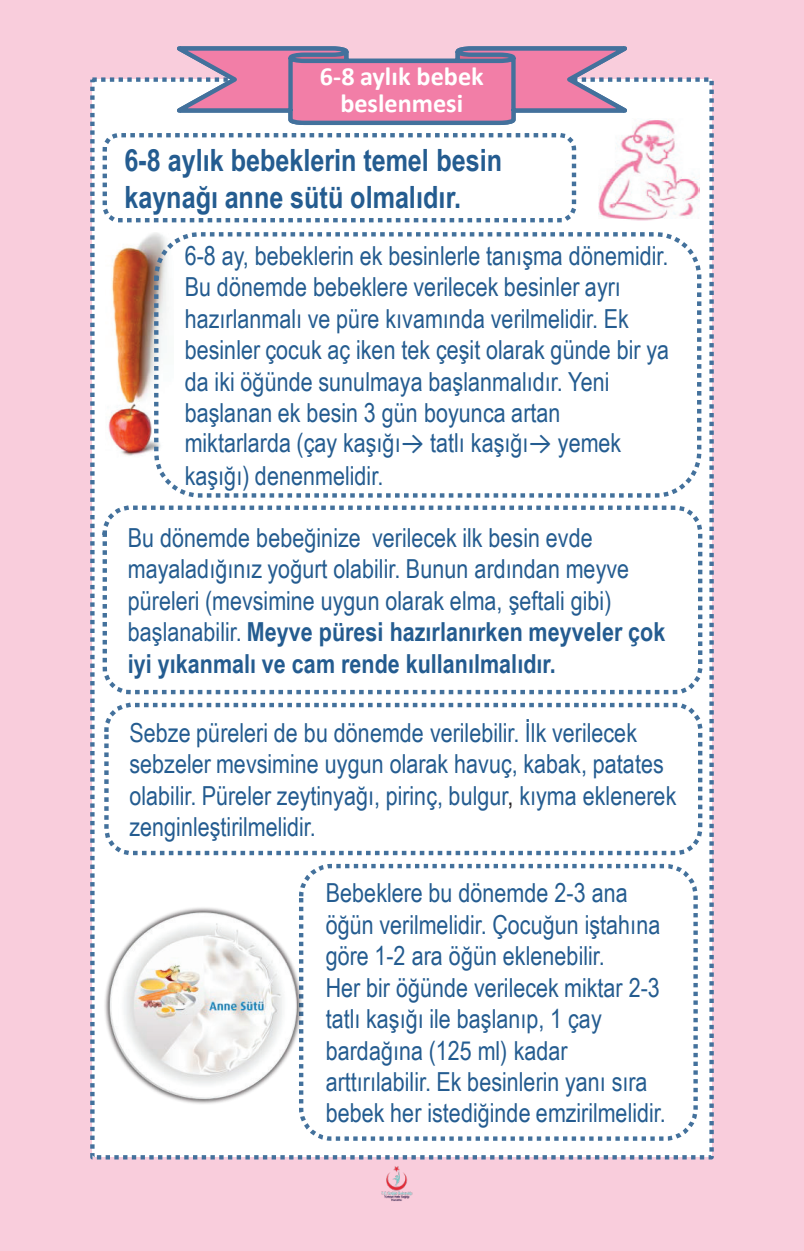
<style>
.page{position:relative;width:804px;height:1251px;background:#fff}
.page>*{position:absolute;margin:0;border:0;box-sizing:border-box;transform-origin:0 0}
.t1{font:700 30.6px/36.7px "Arial Narrow";color:#245c90}
.t2{font:26.1px/31.5px "Arial Narrow";letter-spacing:.005em;color:#245c90}
.t3{font:700 26.1px/26.1px "Calibri";color:#fff;text-align:center}
.s1{font-family:"Calibri"}
.s2{font-weight:700}
.s3{color:#231f20}
</style>
<div class="page">
<div style="left:0;top:0;width:804px;height:1250px;background:#f9cddc"></div>
<img style="left:381px;top:1166px;width:32px;height:35px">
<div style="left:92px;top:80px;width:619px;height:1076px;background:#fff"></div>
<div style="left:90px;top:77px;width:623px;height:1082px;border:4px dashed #43719c"></div>
<img style="left:108px;top:232px;width:66px;height:224px">
<img style="left:598px;top:119px;width:101px;height:101px">
<svg style="left:162px;top:46px;width:479px;height:81px"></svg>
<div style="left:103px;top:133px;width:473px;height:89px;border:4px dashed #43719c;border-radius:14px"></div>
<div style="left:154px;top:232px;width:547px;height:265px;border:4px dashed #43719c;border-radius:43px"></div>
<div style="left:103px;top:505px;width:599px;height:189px;border:4px dashed #43719c;border-radius:25px"></div>
<svg style="left:104px;top:702px;width:599px;height:154px"></svg>
<div style="left:299px;top:863px;width:398px;height:277px;border:4px dashed #43719c;border-radius:30px"></div>
<img style="left:104px;top:900px;width:200px;height:209px">
<p class="t3" style="left:320px;top:64px;width:165px">6-8 aylık bebek beslenmesi</p>
<p class="t1" style="left:125px;top:140px;width:379px">6-8 aylık bebeklerin temel besin kaynağı anne sütü olmalıdır.</p>
<p class="t2" style="left:185px;top:239px;width:486px">6-8 ay, bebeklerin ek besinlerle tanışma dönemidir.<br>Bu dönemde bebeklere verilecek besinler ayrı hazırlanmalı ve püre kıvamında verilmelidir. Ek besinler çocuk aç iken tek çeşit olarak günde bir ya da iki öğünde sunulmaya başlanmalıdır. Yeni başlanan ek besin 3 gün boyunca artan miktarlarda (çay kaşığı<span class="s1">→</span> tatlı kaşığı<span class="s1">→</span> yemek kaşığı) denenmelidir.</p>
<p class="t2" style="left:128px;top:521px;width:539px">Bu dönemde bebeğinize verilecek ilk besin evde mayaladığınız yoğurt olabilir. Bunun ardından meyve püreleri (mevsimine uygun olarak elma, şeftali gibi) başlanabilir. <span class="s2">Meyve püresi hazırlanırken meyveler çok iyi yıkanmalı ve cam rende kullanılmalıdır.</span></p>
<p class="t2" style="left:129px;top:715px;width:548px">Sebze püreleri de bu dönemde verilebilir. İlk verilecek sebzeler mevsimine uygun olarak havuç, kabak, patates olabilir. Püreler zeytinyağı, pirinç, bulgur<span class="s3">,</span> kıyma eklenerek zenginleştirilmelidir.</p>
<p class="t2" style="left:326px;top:876px;width:342px">Bebeklere bu dönemde 2-3 ana öğün verilmelidir. Çocuğun iştahına göre 1-2 ara öğün eklenebilir.<br>Her bir öğünde verilecek miktar 2-3 tatlı kaşığı ile başlanıp, 1 çay bardağına (125 ml) kadar arttırılabilir. Ek besinlerin yanı sıra bebek her istediğinde emzirilmelidir.</p>
</div>
